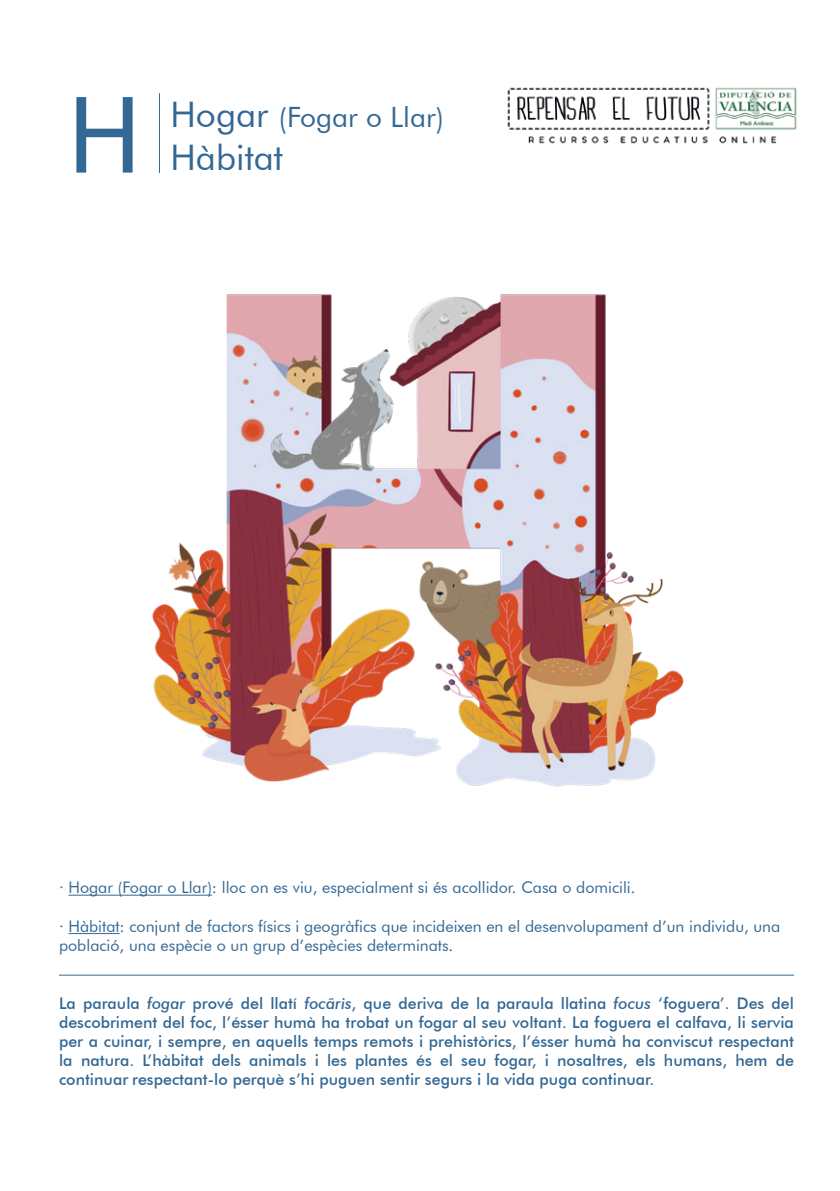
<style>
.page{position:relative;width:840px;height:1191px;background:#fff}
.page>*{position:absolute;margin:0;border:0;box-sizing:border-box;transform-origin:0 0}
.t1{font:112px "Myriad Pro";color:#336894}
.t2{font:35.2px "Futura BT";color:#336894}
.t3{font:28px "Futura BT";color:#336894}
.t4{font:500 16px/19.2px "Futura BT";color:#336894;text-align:justify}
.t5{font:16px/19.2px "Futura BT";color:#336894}
.s1{font-size:35.2px}
.s2{font-style:italic}
</style>
<div class="page">
<img style="left:507px;top:87px;width:290px;height:57px">
<hr style="left:68px;top:894px;width:144px;height:1px;background:#336894">
<hr style="left:68px;top:933px;width:51px;height:1px;background:#336894">
<hr style="left:59px;top:974px;width:734px;height:1px;background:#336894">
<hr style="left:159px;top:93px;width:1px;height:80px;background:#336894">
<img style="left:152px;top:294px;width:532px;height:493px">
<h1 class="t1" style="left:68px;top:66px;width:75px">H</h1>
<h3 class="t3" style="left:170px;top:100px;width:275px"><span class="s1">Hogar</span> (Fogar o Llar)</h3>
<h2 class="t2" style="left:170px;top:136px;width:114px">Hàbitat</h2>
<p class="t5" style="left:59px;top:878px;width:577px">· Hogar (Fogar o Llar): lloc on es viu, especialment si és acollidor. Casa o domicili.</p>
<p class="t5" style="left:59px;top:916px;width:722px">· Hàbitat: conjunt de factors físics i geogràfics que incideixen en el desenvolupament d’un individu, una població, una espècie o un grup d’espècies determinats.</p>
<p class="t4" style="left:59px;top:993px;width:736px">La paraula <span class="s2">fogar</span> prové del llatí <span class="s2">focãris</span>, que deriva de la paraula llatina <span class="s2">focus</span> ‘foguera’. Des del descobriment del foc, l’ésser humà ha trobat un fogar al seu voltant. La foguera el calfava, li servia per a cuinar, i sempre, en aquells temps remots i prehistòrics, l’ésser humà ha conviscut respectant la natura. L’hàbitat dels animals i les plantes és el seu fogar, i nosaltres, els humans, hem de continuar respectant-lo perquè s’hi puguen sentir segurs i la vida puga continuar.</p>
</div>
